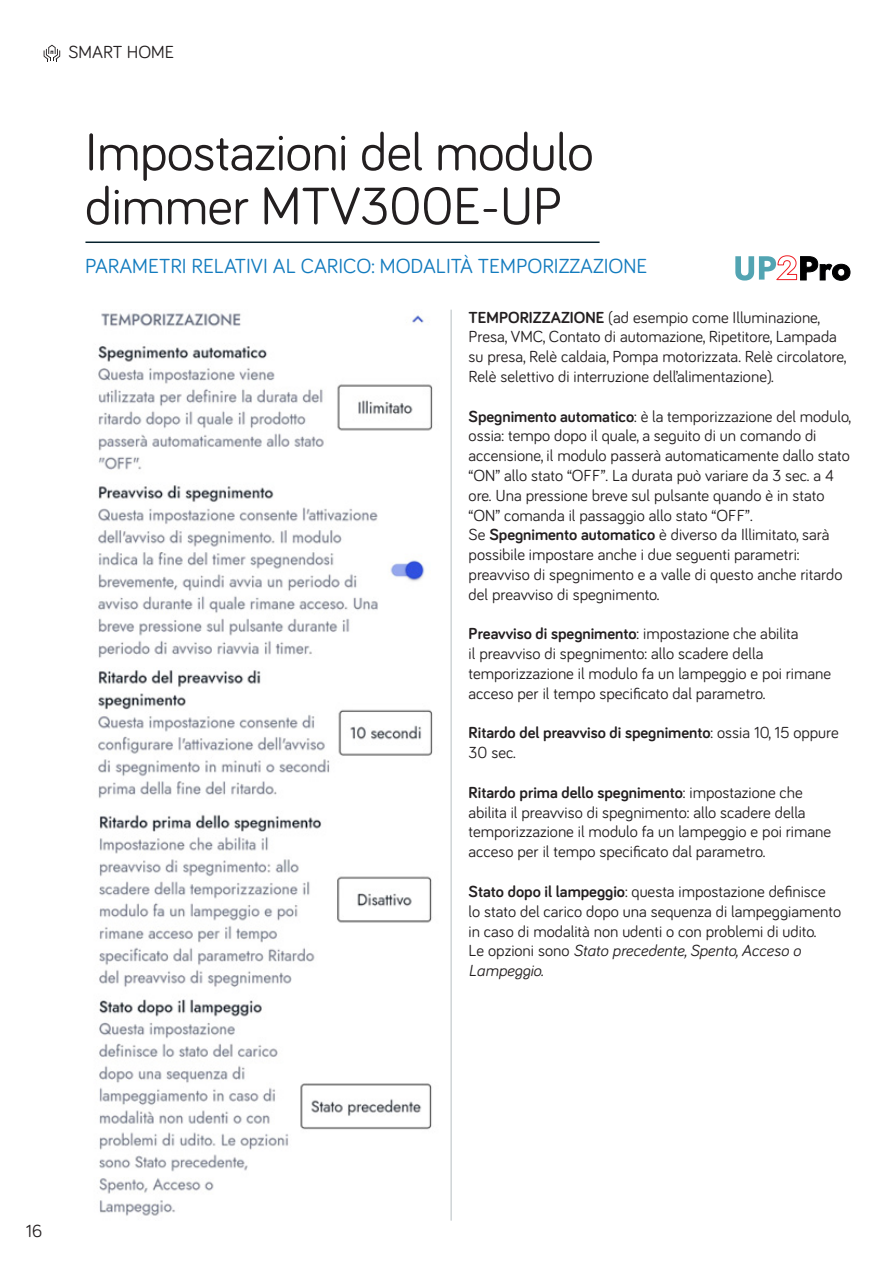
<style>
.page{position:relative;width:893px;height:1263px;background:#fff}
.page>*{position:absolute;margin:0;border:0;box-sizing:border-box;transform-origin:0 0}
.body{font:54px "Bariol";letter-spacing:-.01em;color:#231f20}
.body-2{font:21px "Bariol";color:#127bbe}
.t1{font:18px "Bariol";color:#231f20}
.body-3{font:16.5px/19.8px "Bariol";color:#231f20}
.body-4{font:700 16.5px/19.8px "Bariol";color:#231f20}
.s1{font-weight:700}
.s2{font-weight:400}
.s3{font-style:italic}
</style>
<div class="page">
<svg style="left:44px;top:45px;width:16px;height:16px"></svg>
<img style="left:98px;top:313px;width:335px;height:485px">
<img style="left:99px;top:814px;width:333px;height:402px">
<hr style="left:451px;top:310px;width:1px;height:911px;background:#06212c">
<svg style="left:735px;top:255px;width:115px;height:26px"></svg>
<hr style="left:85px;top:241px;width:515px;height:2px;background:#06212c">
<p class="t1" style="left:68px;top:39px;width:107px">SMART HOME</p>
<p class="body" style="left:85px;top:115px;width:510px">Impostazioni del modulo</p>
<p class="body" style="left:85px;top:169px;width:479px">dimmer MTV300E-UP</p>
<p class="body-2" style="left:85px;top:252px;width:564px">PARAMETRI RELATIVI AL CARICO: MODALITÀ TEMPORIZZAZIONE</p>
<p class="body-3" style="left:469px;top:306px;width:379px"><span class="s1">TEMPORIZZAZIONE</span> (ad esempio come Illuminazione, Presa, VMC, Contato di automazione, Ripetitore, Lampada su presa, Relè caldaia, Pompa motorizzata. Relè circolatore, Relè selettivo di interruzione dell’alimentazione).</p>
<p class="body-3" style="left:469px;top:405px;width:384px"><span class="s1">Spegnimento automatico</span>: è la temporizzazione del modulo, ossia: tempo dopo il quale, a seguito di un comando di accensione, il modulo passerà automaticamente dallo stato “ON” allo stato “OFF”. La durata può variare da 3 sec. a 4 ore. Una pressione breve sul pulsante quando è in stato “ON” comanda il passaggio allo stato “OFF”.</p>
<p class="body-3" style="left:469px;top:524px;width:375px">Se <span class="s1">Spegnimento automatico</span> è diverso da Illimitato, sarà possibile impostare anche i due seguenti parametri: preavviso di spegnimento e a valle di questo anche ritardo del preavviso di spegnimento.</p>
<p class="body-3" style="left:469px;top:623px;width:364px"><span class="s1">Preavviso di spegnimento</span>: impostazione che abilita<br>il preavviso di spegnimento: allo scadere della temporizzazione il modulo fa un lampeggio e poi rimane acceso per il tempo specificato dal parametro.</p>
<p class="body-4" style="left:469px;top:722px;width:372px">Ritardo del preavviso di spegnimento<span class="s2">: ossia 10, 15 oppure<br>30 sec.</span></p>
<p class="body-3" style="left:469px;top:782px;width:364px"><span class="s1">Ritardo prima dello spegnimento</span>: impostazione che abilita il preavviso di spegnimento: allo scadere della temporizzazione il modulo fa un lampeggio e poi rimane acceso per il tempo specificato dal parametro.</p>
<p class="body-3" style="left:469px;top:881px;width:374px"><span class="s1">Stato dopo il lampeggio</span>: questa impostazione definisce lo stato del carico dopo una sequenza di lampeggiamento in caso di modalità non udenti o con problemi di udito.<br>Le opzioni sono <span class="s3">Stato precedente, Spento, Acceso o Lampeggio.</span></p>
<p class="t1" style="left:26px;top:1219px;width:18px">16</p>
</div>
